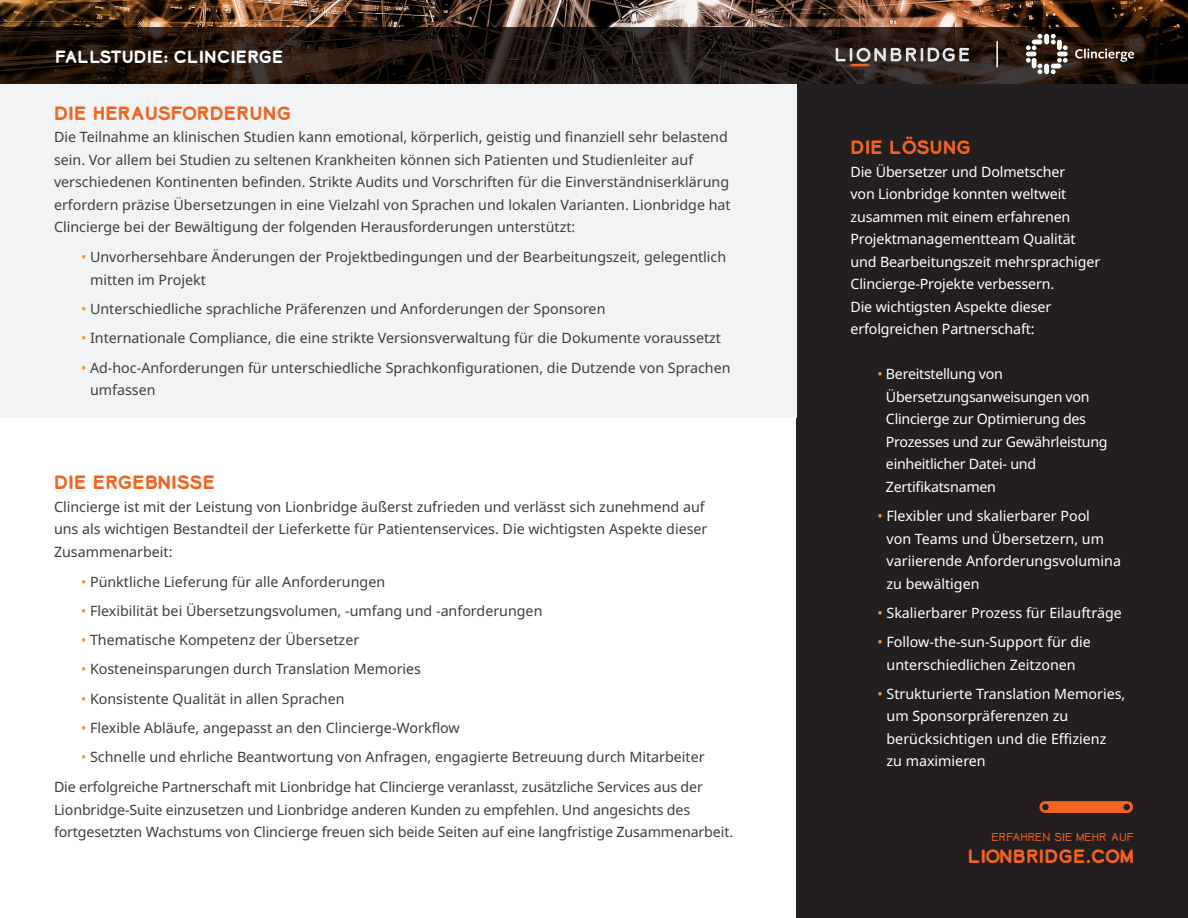
<style>
.page{position:relative;width:1188px;height:918px;background:#fff}
.page>*{position:absolute;margin:0;border:0;box-sizing:border-box;transform-origin:0 0}
.t1{font:700 18px "Lionbridge Sans";color:#f36421}
.t2{font:700 16.5px "Lionbridge Sans";color:#fff}
.t3{font:14.25px/22.5px "Noto Sans";color:#3e3e3f}
.t4{font:14.25px/22.5px "Noto Sans";letter-spacing:-.01em;color:#fff}
.t5{font:300 10.5px "Lionbridge Sans";color:#f36421;scale:1.04 1}
.s1{color:#f7931d}
</style>
<div class="page">
<div style="left:796px;top:0;width:392px;height:918px;background:#231f20"></div>
<div style="left:0;top:0;width:796px;height:418px;background:#f2f3f4"></div>
<img style="left:0;top:0;width:1188px;height:27px">
<svg style="left:0;top:27px;width:1188px;height:56px;background:#211611"></svg>
<svg style="left:1040px;top:801px;width:93px;height:12px"></svg>
<svg style="left:836px;top:48px;width:133px;height:18px;background:#6d6360"></svg>
<svg style="left:1075px;top:49px;width:59px;height:13px"></svg>
<div style="left:1044px;top:34px;width:5px;height:10px;background:#fff;border-radius:2px"></div>
<hr style="left:1032px;top:40px;width:10px;height:4px;background:#fff;border-radius:2px">
<svg style="left:1038px;top:34px;width:4px;height:5px"></svg>
<svg style="left:1051px;top:34px;width:5px;height:10px"></svg>
<svg style="left:1057px;top:52px;width:11px;height:4px"></svg>
<div style="left:1057px;top:40px;width:5px;height:10px;background:#fff;border-radius:2px"></div>
<svg style="left:1063px;top:45px;width:5px;height:5px"></svg>
<svg style="left:1057px;top:58px;width:11px;height:5px"></svg>
<svg style="left:1026px;top:52px;width:11px;height:4px"></svg>
<div style="left:1032px;top:58px;width:5px;height:10px;background:#fff;border-radius:2px"></div>
<svg style="left:1026px;top:58px;width:5px;height:5px"></svg>
<svg style="left:1026px;top:45px;width:11px;height:5px"></svg>
<div style="left:1044px;top:64px;width:5px;height:10px;background:#fff;border-radius:2px"></div>
<hr style="left:1051px;top:64px;width:10px;height:4px;background:#fff;border-radius:2px">
<svg style="left:1051px;top:69px;width:5px;height:5px"></svg>
<svg style="left:1038px;top:64px;width:4px;height:10px"></svg>
<hr style="left:996px;top:41px;width:2px;height:26px;background:#fff">
<p class="t2" style="left:55px;top:45px;width:230px">FALLSTUDIE: CLINCIERGE</p>
<p class="t1" style="left:54px;top:100px;width:239px">DIE HERAUSFORDERUNG</p>
<p class="t3" style="left:54px;top:126px;width:678px">Die Teilnahme an klinischen Studien kann emotional, körperlich, geistig und finanziell sehr belastend sein. Vor allem bei Studien zu seltenen Krankheiten können sich Patienten und Studienleiter auf verschiedenen Kontinenten befinden. Strikte Audits und Vorschriften für die Einverständniserklärung erfordern präzise Übersetzungen in eine Vielzahl von Sprachen und lokalen Varianten. Lionbridge hat Clincierge bei der Bewältigung der folgenden Herausforderungen unterstützt:</p>
<p class="t3" style="left:90px;top:246px;width:638px;text-indent:-9px"><span class="s1">•</span> Unvorhersehbare Änderungen der Projektbedingungen und der Bearbeitungszeit, gelegentlich mitten im Projekt</p>
<p class="t3" style="left:81px;top:298px;width:526px"><span class="s1">•</span> Unterschiedliche sprachliche Präferenzen und Anforderungen der Sponsoren</p>
<p class="t3" style="left:81px;top:327px;width:642px"><span class="s1">•</span> Internationale Compliance, die eine strikte Versionsverwaltung für die Dokumente voraussetzt</p>
<p class="t3" style="left:90px;top:357px;width:642px;text-indent:-9px"><span class="s1">•</span> Ad-hoc-Anforderungen für unterschiedliche Sprachkonfigurationen, die Dutzende von Sprachen umfassen</p>
<p class="t1" style="left:54px;top:470px;width:163px">DIE ERGEBNISSE</p>
<p class="t3" style="left:54px;top:495px;width:655px">Clincierge ist mit der Leistung von Lionbridge äußerst zufrieden und verlässt sich zunehmend auf uns als wichtigen Bestandteil der Lieferkette für Patientenservices. Die wichtigsten Aspekte dieser<br>Zusammenarbeit:</p>
<p class="t3" style="left:81px;top:570px;width:306px"><span class="s1">•</span> Pünktliche Lieferung für alle Anforderungen</p>
<p class="t3" style="left:81px;top:600px;width:463px"><span class="s1">•</span> Flexibilität bei Übersetzungsvolumen, -umfang und -anforderungen</p>
<p class="t3" style="left:81px;top:629px;width:280px"><span class="s1">•</span> Thematische Kompetenz der Übersetzer</p>
<p class="t3" style="left:81px;top:658px;width:342px"><span class="s1">•</span> Kosteneinsparungen durch Translation Memories</p>
<p class="t3" style="left:81px;top:687px;width:265px"><span class="s1">•</span> Konsistente Qualität in allen Sprachen</p>
<p class="t3" style="left:81px;top:717px;width:380px"><span class="s1">•</span> Flexible Abläufe, angepasst an den Clincierge-Workflow</p>
<p class="t3" style="left:81px;top:746px;width:625px"><span class="s1">•</span> Schnelle und ehrliche Beantwortung von Anfragen, engagierte Betreuung durch Mitarbeiter</p>
<p class="t3" style="left:54px;top:776px;width:681px">Die erfolgreiche Partnerschaft mit Lionbridge hat Clincierge veranlasst, zusätzliche Services aus der<br>Lionbridge-Suite einzusetzen und Lionbridge anderen Kunden zu empfehlen. Und angesichts des fortgesetzten Wachstums von Clincierge freuen sich beide Seiten auf eine langfristige Zusammenarbeit.</p>
<p class="t1" style="left:850px;top:135px;width:122px">DIE LÖSUNG</p>
<p class="t4" style="left:850px;top:161px;width:251px">Die Übersetzer und Dolmetscher<br>von Lionbridge konnten weltweit zusammen mit einem erfahrenen Projektmanagementteam Qualität und Bearbeitungszeit mehrsprachiger Clincierge-Projekte verbessern.<br>Die wichtigsten Aspekte dieser erfolgreichen Partnerschaft:</p>
<p class="t4" style="left:886px;top:363px;width:223px;text-indent:-8px"><span class="s1">•</span> Bereitstellung von<br>Übersetzungsanweisungen von<br>Clincierge zur Optimierung des<br>Prozesses und zur Gewährleistung einheitlicher Datei- und<br>Zertifikatsnamen</p>
<p class="t4" style="left:887px;top:505px;width:236px;text-indent:-9px"><span class="s1">•</span> Flexibler und skalierbarer Pool<br>von Teams und Übersetzern, um variierende Anforderungsvolumina zu bewältigen</p>
<p class="t4" style="left:878px;top:602px;width:246px"><span class="s1">•</span> Skalierbarer Prozess für Eilaufträge</p>
<p class="t4" style="left:878px;top:631px;width:215px;text-align:center"><span class="s1">•</span> Follow-the-sun-Support für die unterschiedlichen Zeitzonen</p>
<p class="t4" style="left:887px;top:683px;width:240px;text-indent:-9px"><span class="s1">•</span> Strukturierte Translation Memories, um Sponsorpräferenzen zu berücksichtigen und die Effizienz zu maximieren</p>
<p class="t5" style="left:991px;top:830px;width:139px">ERFAHREN SIE MEHR AUF</p>
<p class="t1" style="left:968px;top:843px;width:168px">LIONBRIDGE.COM</p>
</div>
